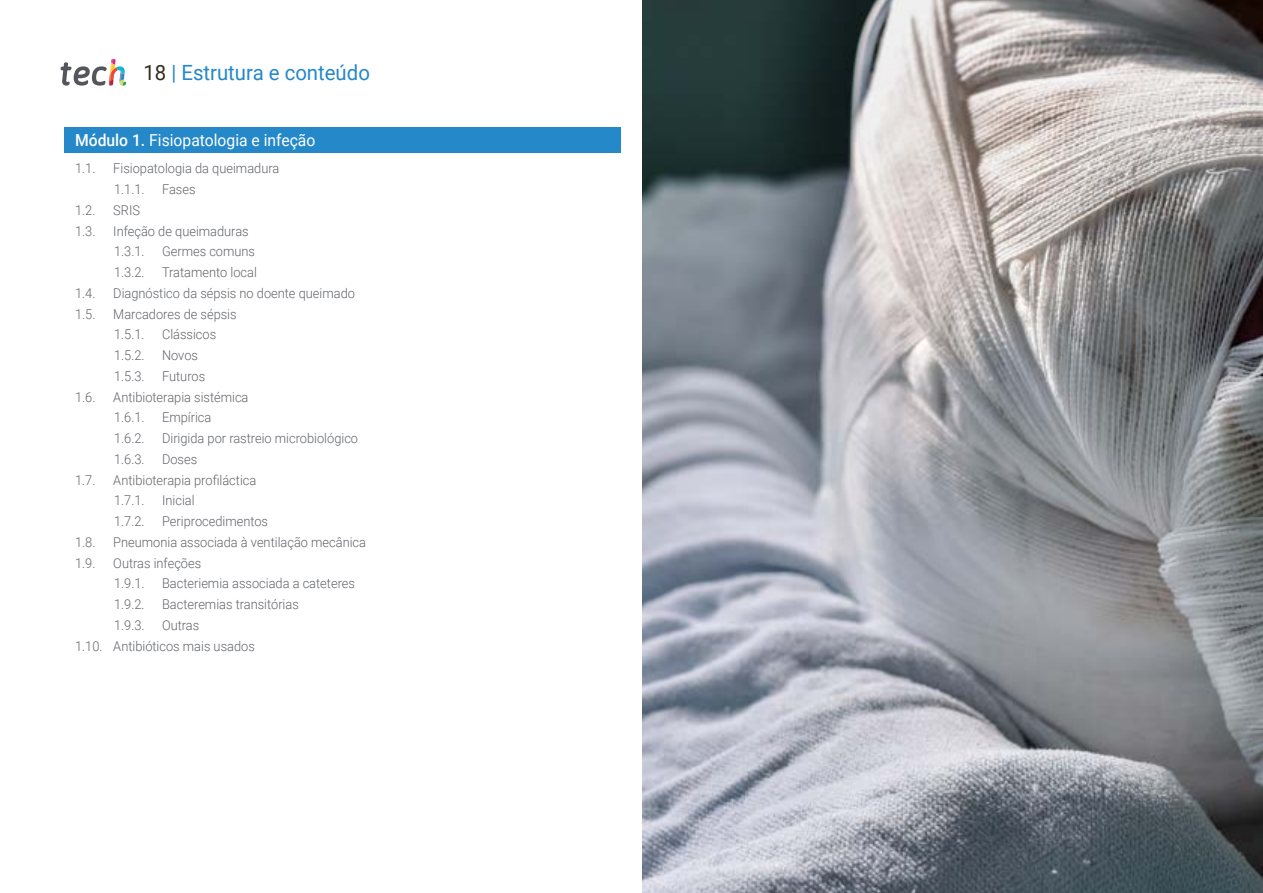
<style>
.page{position:relative;width:1263px;height:893px;background:#fff}
.page>*{position:absolute;margin:0;border:0;box-sizing:border-box;transform-origin:0 0}
.t1{font:21px "Roboto";color:#2488c9}
.t2{font:16.5px "Roboto";color:#fff;scale:.95 1}
.t3{font:300 13.5px/20.7px "Roboto";color:#61646a;scale:.95 1}
.s1{color:#312e20}
.s2{font-weight:500}
</style>
<div class="page">
<div style="left:64px;top:128px;width:557px;height:25px;background:#2488c9"></div>
<img style="left:642px;top:0;width:621px;height:893px">
<svg style="left:61px;top:59px;width:65px;height:27px"></svg>
<h1 class="t1" style="left:144px;top:57px;width:228px"><span class="s1">18</span> | Estrutura e conteúdo</h1>
<p class="t2" style="left:75px;top:129px;width:255px"><span class="s2">Módulo 1.</span> Fisiopatologia e infeção</p>
<p class="t3" style="left:75px;top:158px;width:23px">1.1.</p>
<p class="t3" style="left:113px;top:158px;width:176px">Fisiopatologia da queimadura<br>1.1.1.</p>
<p class="t3" style="left:162px;top:179px;width:37px">Fases</p>
<p class="t3" style="left:75px;top:199px;width:23px">1.2.</p>
<p class="t3" style="left:113px;top:199px;width:30px">SRIS</p>
<p class="t3" style="left:75px;top:220px;width:23px">1.3.</p>
<p class="t3" style="left:113px;top:220px;width:144px">Infeção de queimaduras<br>1.3.1.</p>
<p class="t3" style="left:162px;top:241px;width:99px">Germes comuns</p>
<p class="t3" style="left:114px;top:262px;width:34px">1.3.2.</p>
<p class="t3" style="left:162px;top:262px;width:101px">Tratamento local</p>
<p class="t3" style="left:75px;top:282px;width:23px">1.4.</p>
<p class="t3" style="left:113px;top:282px;width:256px">Diagnóstico da sépsis no doente queimado</p>
<p class="t3" style="left:75px;top:303px;width:23px">1.5.</p>
<p class="t3" style="left:113px;top:303px;width:131px">Marcadores de sépsis<br>1.5.1.</p>
<p class="t3" style="left:162px;top:324px;width:59px">Clássicos</p>
<p class="t3" style="left:114px;top:345px;width:34px">1.5.2.</p>
<p class="t3" style="left:162px;top:345px;width:39px">Novos</p>
<p class="t3" style="left:114px;top:365px;width:34px">1.5.3.</p>
<p class="t3" style="left:162px;top:365px;width:47px">Futuros</p>
<p class="t3" style="left:75px;top:386px;width:23px">1.6.</p>
<p class="t3" style="left:113px;top:386px;width:144px">Antibioterapia sistémica<br>1.6.1.</p>
<p class="t3" style="left:162px;top:407px;width:53px">Empírica</p>
<p class="t3" style="left:114px;top:428px;width:34px">1.6.2.</p>
<p class="t3" style="left:162px;top:428px;width:208px">Dirigida por rastreio microbiológico</p>
<p class="t3" style="left:114px;top:448px;width:34px">1.6.3.</p>
<p class="t3" style="left:162px;top:448px;width:39px">Doses</p>
<p class="t3" style="left:75px;top:469px;width:23px">1.7.</p>
<p class="t3" style="left:113px;top:469px;width:152px">Antibioterapia profiláctica<br>1.7.1.</p>
<p class="t3" style="left:162px;top:490px;width:36px">Inicial</p>
<p class="t3" style="left:114px;top:511px;width:34px">1.7.2.</p>
<p class="t3" style="left:162px;top:511px;width:113px">Periprocedimentos</p>
<p class="t3" style="left:75px;top:531px;width:23px">1.8.</p>
<p class="t3" style="left:113px;top:531px;width:268px">Pneumonia associada à ventilação mecânica</p>
<p class="t3" style="left:75px;top:552px;width:23px">1.9.</p>
<p class="t3" style="left:113px;top:552px;width:94px">Outras infeções<br>1.9.1.</p>
<p class="t3" style="left:162px;top:573px;width:205px">Bacteriemia associada a cateteres</p>
<p class="t3" style="left:114px;top:594px;width:34px">1.9.2.</p>
<p class="t3" style="left:162px;top:594px;width:146px">Bacteremias transitórias</p>
<p class="t3" style="left:114px;top:614px;width:34px">1.9.3.</p>
<p class="t3" style="left:75px;top:614px;width:191px;text-indent:87px">Outras<br>1.10. Antibióticos mais usados</p>
</div>
